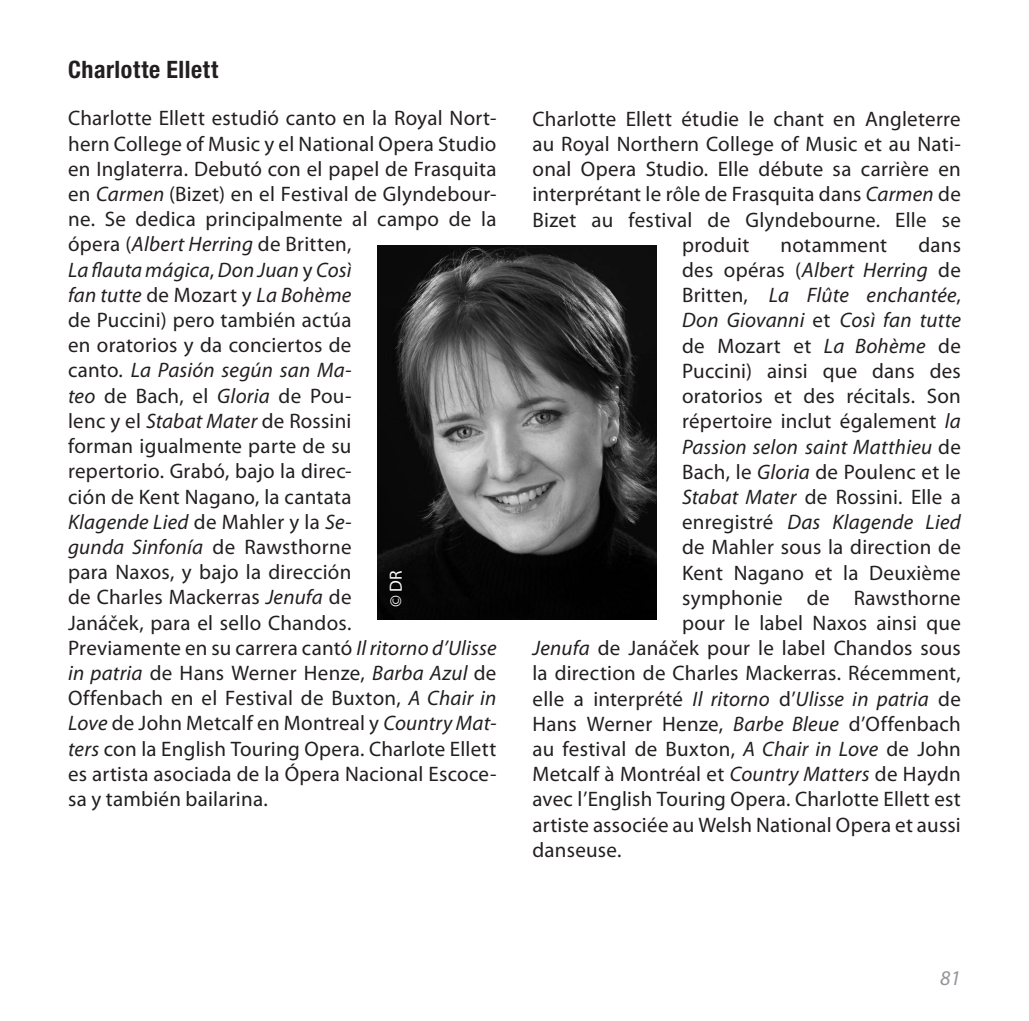
<style>
.page{position:relative;width:1029px;height:1021px;background:#fff}
.page>*{position:absolute;margin:0;border:0;box-sizing:border-box;transform-origin:0 0}
.t1{font:700 condensed 24px "Helvetica Neue";letter-spacing:.025em;color:#231f20}
.t2{font:21px/25.2px "Myriad Pro";letter-spacing:.015em;color:#231f20}
.t3{font:italic 21px "Myriad Pro";letter-spacing:.01em;color:#231f20}
.t4{font:italic 21px "Myriad";color:#939598}
.t5{font:17.7px "Myriad";color:#fff}
.s1{font-style:italic}
.s2{font-style:normal}
</style>
<div class="page">
<img style="left:377px;top:245px;width:280px;height:375px">
<p class="t1" style="left:68px;top:55px;width:152px">Charlotte Ellett</p>
<p class="t2" style="left:68px;top:105px;width:430px">Charlotte Ellett estudió canto en la Royal Nort&shy;hern College of Music y el National Opera Studio en Inglaterra. Debutó con el papel de Frasquita en <span class="s1">Carmen</span> (Bizet) en el Festival de Glyndebour&shy;ne. Se dedica principalmente al campo de la ópera (<span class="s1">Albert Herring</span> de Britten,<br><span class="s1">La flauta mágica</span>, <span class="s1">Don Juan</span> y <span class="s1">Così<br>fan tutte</span> de Mozart y <span class="s1">La Bohème<br></span>de Puccini) pero también actúa<br>en oratorios y da conciertos de<br>canto. <span class="s1">La Pasión según san Ma-<br>teo</span> de Bach, el <span class="s1">Gloria</span> de Pou-<br>lenc y el <span class="s1">Stabat Mater</span> de Rossini<br>forman igualmente parte de su<br>repertorio. Grabó, bajo la direc-<br>ción de Kent Nagano, la cantata<br><span class="s1">Klagende Lied</span> de Mahler y la <span class="s1">Se-<br>gunda Sinfonía</span> de Rawsthorne<br>para Naxos, y bajo la dirección<br>de Charles Mackerras <span class="s1">Jenufa</span> de<br>Janáček, para el sello Chandos.<br>Previamente en su carrera cantó <span class="s1">Il ritorno d’Ulisse in patria</span> de Hans Werner Henze, <span class="s1">Barba Azul</span> de Offenbach en el Festival de Buxton, <span class="s1">A Chair in Love</span> de John Metcalf en Montreal y <span class="s1">Country Mat&shy;ters</span> con la English Touring Opera. Charlote Ellett es artista asociada de la Ópera Nacional Escoce&shy;sa y también bailarina.</p>
<p class="t2" style="left:532px;top:106px;width:430px">Charlotte Ellett étudie le chant en Angleterre</p>
<p class="t2" style="left:532px;top:131px;width:430px">au Royal Northern College of Music et au Nati-</p>
<p class="t2" style="left:532px;top:156px;width:430px">onal Opera Studio. Elle débute sa carrière en</p>
<p class="t2" style="left:532px;top:181px;width:430px">interprétant le rôle de Frasquita dans <span class="s1">Carmen</span> de</p>
<p class="t2" style="left:532px;top:207px;width:430px">Bizet au festival de Glyndebourne. Elle se</p>
<p class="t2" style="left:682px;top:232px;width:69px">produit</p>
<p class="t2" style="left:781px;top:232px;width:108px">notamment</p>
<p class="t2" style="left:918px;top:232px;width:44px">dans</p>
<p class="t3" style="left:682px;top:257px;width:280px"><span class="s2">des opéras (</span>Albert Herring <span class="s2">de</span></p>
<p class="t3" style="left:682px;top:282px;width:280px"><span class="s2">Britten,</span> La Flûte enchantée<span class="s2">,</span></p>
<p class="t3" style="left:682px;top:307px;width:280px">Don Giovanni <span class="s2">et</span> Così fan tutte</p>
<p class="t2" style="left:682px;top:333px;width:280px">de Mozart et <span class="s1">La Bohème</span> de</p>
<p class="t2" style="left:682px;top:358px;width:280px">Puccini) ainsi que dans des</p>
<p class="t2" style="left:682px;top:383px;width:280px">oratorios et des récitals. Son</p>
<p class="t2" style="left:682px;top:408px;width:280px">répertoire inclut également <span class="s1">la</span></p>
<p class="t3" style="left:682px;top:433px;width:280px">Passion selon saint Matthieu <span class="s2">de</span></p>
<p class="t2" style="left:682px;top:459px;width:280px">Bach, le <span class="s1">Gloria</span> de Poulenc et le</p>
<p class="t2" style="left:682px;top:484px;width:280px"><span class="s1">Stabat Mater</span> de Rossini. Elle a</p>
<p class="t3" style="left:682px;top:509px;width:280px"><span class="s2">enregistré</span> Das Klagende Lied</p>
<p class="t2" style="left:682px;top:534px;width:280px">de Mahler sous la direction de</p>
<p class="t2" style="left:682px;top:559px;width:280px">Kent Nagano et la Deuxième</p>
<p class="t2" style="left:682px;top:585px;width:280px">symphonie de Rawsthorne</p>
<p class="t2" style="left:682px;top:610px;width:280px">pour le label Naxos ainsi que</p>
<p class="t2" style="left:532px;top:635px;width:430px"><span class="s1">Jenufa</span> de Janáček pour le label Chandos sous</p>
<p class="t2" style="left:532px;top:660px;width:430px">la direction de Charles Mackerras. Récemment,</p>
<p class="t3" style="left:532px;top:685px;width:430px"><span class="s2">elle a interprété</span> Il ritorno <span class="s2">d’</span>Ulisse in patria <span class="s2">de</span></p>
<p class="t2" style="left:532px;top:711px;width:430px">Hans Werner Henze, <span class="s1">Barbe Bleue</span> d’Offenbach</p>
<p class="t2" style="left:532px;top:736px;width:430px">au festival de Buxton, <span class="s1">A Chair in Love</span> de John</p>
<p class="t2" style="left:532px;top:761px;width:430px">Metcalf à Montréal et <span class="s1">Country Matters</span> de Haydn</p>
<p class="t2" style="left:532px;top:786px;width:430px">avec l’English Touring Opera. Charlotte Ellett est</p>
<p class="t2" style="left:532px;top:811px;width:430px">artiste associée au Welsh National Opera et aussi</p>
<p class="t2" style="left:532px;top:837px;width:91px">danseuse.</p>
<p class="t5" style="left:387px;top:607px;width:38px;rotate:-90deg">© DR</p>
<p class="t4" style="left:940px;top:967px;width:22px">81</p>
</div>
